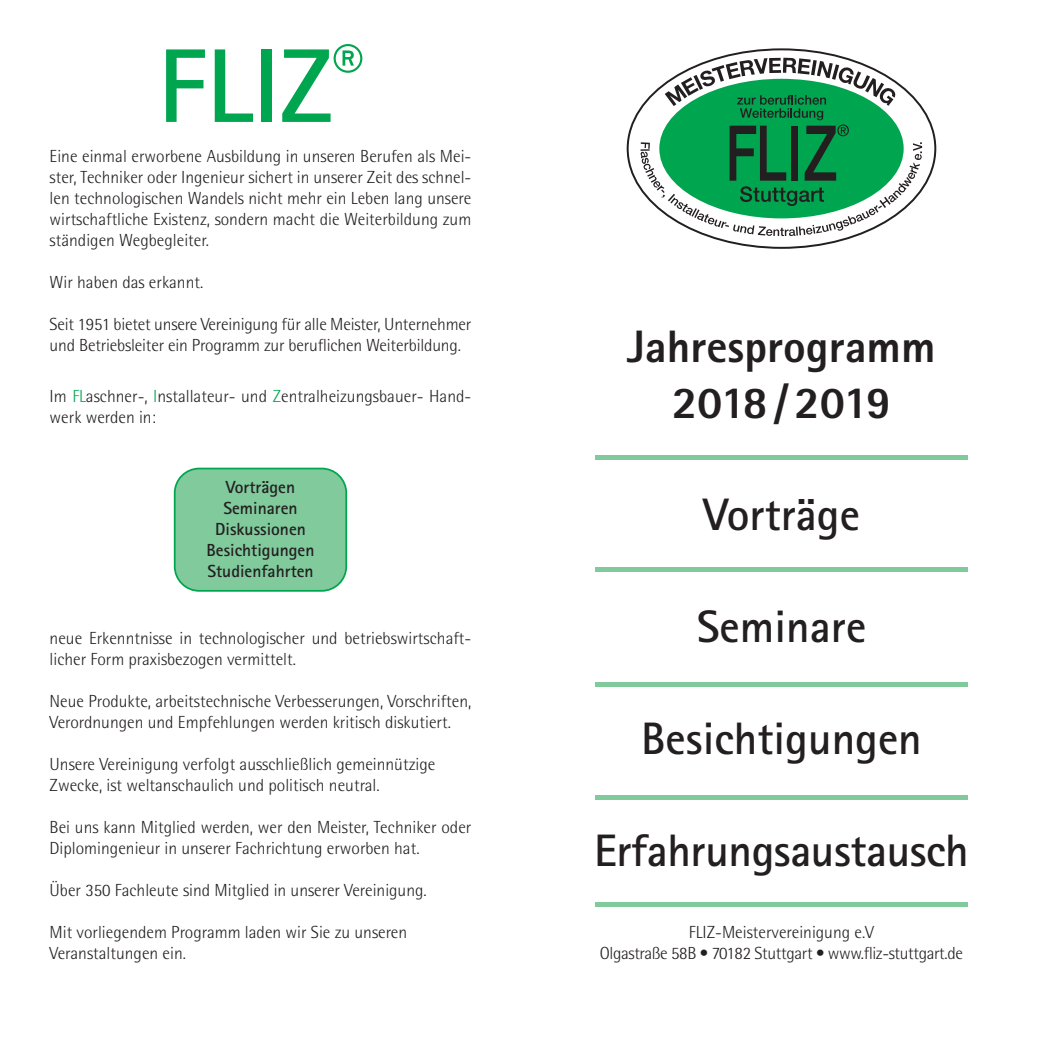
<style>
.page{position:relative;width:1042px;height:1042px;background:#fff}
.page>*{position:absolute;margin:0;border:0;box-sizing:border-box;transform-origin:0 0}
.t1{font:700 105px "Rotis Sans Serif";color:#00a54f}
.t2{font:700 45.5px "Rotis Sans Serif";color:#231f20}
.t3{font:800 45.5px/56px "Rotis Sans Serif";color:#231f20;text-align:center}
.t4{font:300 17.5px/21px "Rotis Semi Sans";color:#231f20}
.t5{font:300 17.5px/21px "Rotis Semi Sans";letter-spacing:-.02em;color:#231f20;text-align:center}
.t6{font:700 17.5px/21px "Rotis Sans Serif";color:#231f20;text-align:center}
.s1{color:#00a54f}
</style>
<div class="page">
<svg style="left:640px;top:58px;width:282px;height:178px"></svg>
<div style="left:175px;top:468px;width:171px;height:123px;background:#80ca9c;border-radius:24px"></div>
<div style="left:174px;top:468px;width:173px;height:124px;border:2px solid #00a54f;border-radius:24px"></div>
<div style="left:595px;top:567px;width:372px;height:5px;background:#80ca9c"></div>
<hr style="left:595px;top:455px;width:372px;height:4px;background:#80ca9c">
<div style="left:595px;top:681px;width:372px;height:5px;background:#80ca9c"></div>
<div style="left:595px;top:795px;width:372px;height:5px;background:#80ca9c"></div>
<div style="left:595px;top:902px;width:372px;height:5px;background:#80ca9c"></div>
<h1 class="t1" style="left:158px;top:20px;width:207px">FLIZ<sup>®</sup></h1>
<p class="t4" style="left:50px;top:146px;width:423px;text-align:justify">Eine einmal erworbene Ausbildung in unseren Berufen als Mei&shy;ster, Techniker oder Ingenieur sichert in unserer Zeit des schnel&shy;len technologischen Wandels nicht mehr ein Leben lang unsere wirtschaftliche Existenz, sondern macht die Weiterbildung zum ständigen Wegbegleiter.</p>
<p class="t4" style="left:50px;top:272px;width:155px">Wir haben das erkannt.</p>
<p class="t4" style="left:50px;top:314px;width:423px">Seit 1951 bietet unsere Vereinigung für alle Meister, Unternehmer und Betriebsleiter ein Programm zur beruflichen Weiterbildung.</p>
<p class="t4" style="left:50px;top:385px;width:423px">Im <span class="s1">FL</span>aschner-, <span class="s1">I</span>nstallateur- und <span class="s1">Z</span>entralheizungsbauer- Hand&shy;werk werden in:</p>
<p class="t6" style="left:206px;top:476px;width:109px">Vorträgen<br>Seminaren<br>Diskussionen<br>Besichtigungen<br>Studienfahrten</p>
<p class="t4" style="left:50px;top:627px;width:423px">neue Erkenntnisse in technologischer und betriebswirtschaft&shy;licher Form praxisbezogen vermittelt.</p>
<p class="t4" style="left:50px;top:690px;width:423px">Neue Produkte, arbeitstechnische Verbesserungen, Vorschriften,<br>Verordnungen und Empfehlungen werden kritisch diskutiert.</p>
<p class="t4" style="left:50px;top:753px;width:387px">Unsere Vereinigung verfolgt ausschließlich gemeinnützige<br>Zwecke, ist weltanschaulich und politisch neutral.</p>
<p class="t4" style="left:50px;top:816px;width:423px">Bei uns kann Mitglied werden, wer den Meister, Techniker oder<br>Diplomingenieur in unserer Fachrichtung erworben hat.</p>
<p class="t4" style="left:50px;top:879px;width:379px">Über 350 Fachleute sind Mitglied in unserer Vereinigung.</p>
<p class="t4" style="left:50px;top:921px;width:359px">Mit vorliegendem Programm laden wir Sie zu unseren<br>Veranstaltungen ein.</p>
<h2 class="t3" style="left:627px;top:318px;width:310px">Jahresprogramm<br>2018 / 2019</h2>
<h2 class="t2" style="left:703px;top:486px;width:158px">Vorträge</h2>
<h2 class="t2" style="left:697px;top:598px;width:171px">Seminare</h2>
<h2 class="t2" style="left:641px;top:710px;width:282px">Besichtigungen</h2>
<h2 class="t2" style="left:594px;top:822px;width:376px">Erfahrungsaustausch</h2>
<p class="t5" style="left:600px;top:921px;width:364px">FLIZ-Meistervereinigung e.V<br>Olgastraße 58B • 70182 Stuttgart • www.fliz-stuttgart.de</p>
</div>
